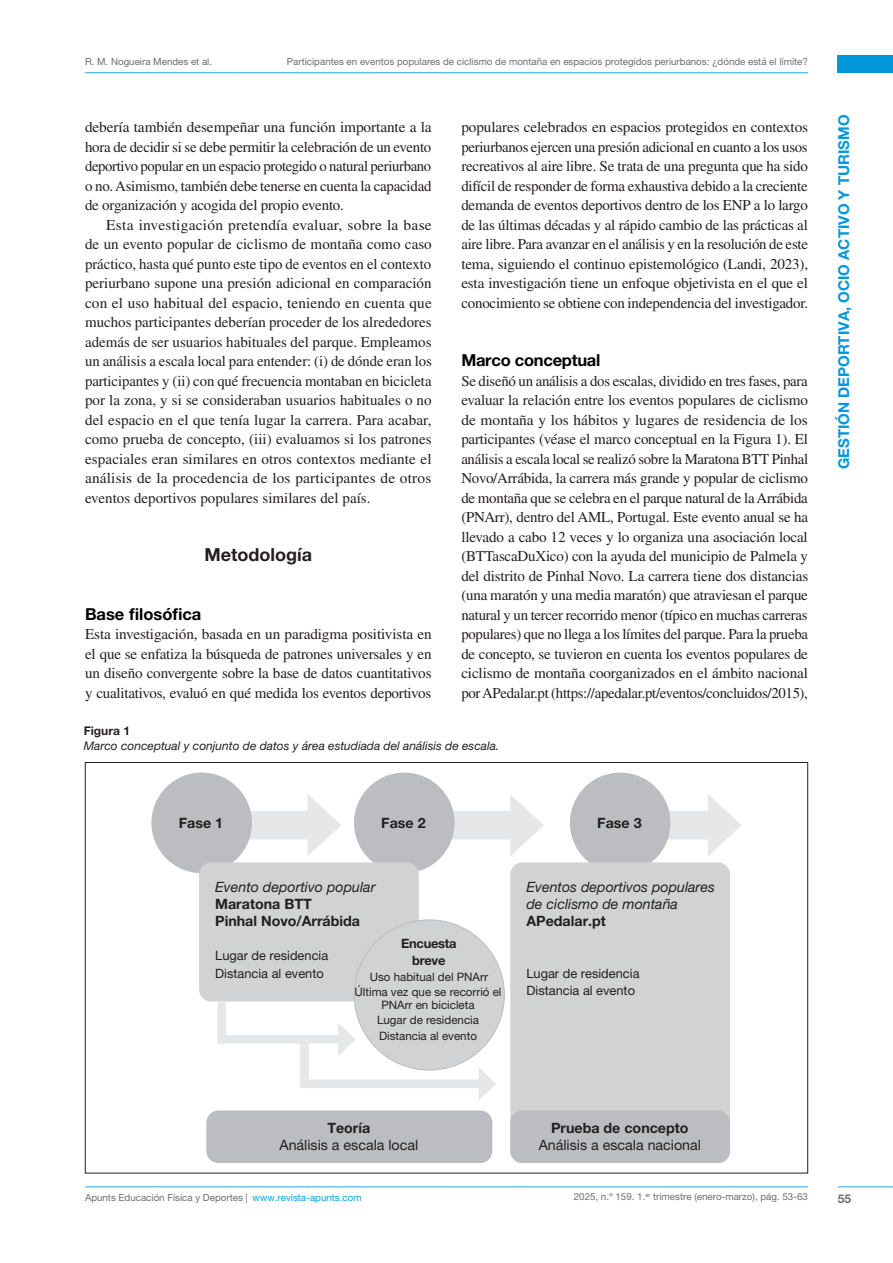
<style>
.page{position:relative;width:893px;height:1263px;background:#fff}
.page>*{position:absolute;margin:0;border:0;box-sizing:border-box;transform-origin:0 0}
.A-TITULO1{font:700 18px "Helvetica Neue LT Pro";color:#231f20}
.B-TITULO2{font:700 16.5px "Helvetica Neue LT Pro";letter-spacing:-.015em;color:#000}
.New_paragraph{font:15px/19.5px "Times LT Std";letter-spacing:-.015em;color:#231f20;text-align:justify}
.Paragraph{font:15px/19.5px "Times LT Std";letter-spacing:-.015em;color:#231f20;text-align:justify}
.t1{font:700 15px "Helvetica Neue LT Pro";color:#0097db}
.t2{font:700 14.25px/17.1px "Helvetica Neue LT Pro";color:#231f20}
.t3{font:14.25px/17.1px "Helvetica Neue LT Pro";color:#231f20;text-align:center}
.t4{font:italic 14.25px/17.1px "Helvetica Neue LT Pro";color:#231f20}
.t5{font:12.9px/17.1px "Helvetica Neue LT Pro";color:#231f20}
.t6{font:700 12.9px/17.1px "Helvetica Neue LT Pro";letter-spacing:-.02em;color:#231f20;text-align:center}
.F-TITULO-TABLA{font:italic 12px "Helvetica Neue LT Pro";color:#231f20}
.F-TITULO-TABLA-2{font:700 12px "Helvetica Neue LT Pro";color:#231f20}
.t7{font:700 12px "Helvetica Neue LT Pro";color:#6c6d70}
.t8{font:11.55px/15.5px "Helvetica Neue LT Pro";color:#231f20;text-align:center}
.t9{font:9.75px "Helvetica Neue LT Pro";color:#6c6d70}
.s1{font-weight:400;font-style:italic}
.s2{font-weight:700;font-style:normal}
.s3{font-weight:700}
.s4{color:#04a5e0}
</style>
<div class="page">
<hr style="left:85px;top:72px;width:723px;height:1px;background:#1fade3">
<div style="left:838px;top:56px;width:55px;height:17px;background:#0097db"></div>
<hr style="left:85px;top:1186px;width:723px;height:1px;background:#1fade3">
<hr style="left:838px;top:1186px;width:55px;height:1px;background:#1fade3">
<div style="left:221px;top:811px;width:99px;height:28px;background:#e6e7e9"></div>
<svg style="left:308px;top:795px;width:33px;height:61px"></svg>
<div style="left:151px;top:772px;width:101px;height:101px;background:#bcbdc0;border-radius:50%"></div>
<div style="left:423px;top:811px;width:100px;height:28px;background:#e6e7e9"></div>
<svg style="left:510px;top:794px;width:34px;height:62px"></svg>
<div style="left:354px;top:772px;width:101px;height:101px;background:#bcbdc0;border-radius:50%"></div>
<div style="left:621px;top:811px;width:99px;height:28px;background:#e6e7e9"></div>
<svg style="left:708px;top:794px;width:33px;height:62px"></svg>
<div style="left:570px;top:772px;width:100px;height:101px;background:#bcbdc0;border-radius:50%"></div>
<div style="left:199px;top:862px;width:220px;height:139px;background:#d1d2d4;border-radius:12px"></div>
<div style="left:354px;top:920px;width:150px;height:150px;background:#d1d2d4;border-radius:50%"></div>
<div style="left:510px;top:862px;width:220px;height:301px;background:#d1d2d4;border-radius:12px"></div>
<div style="left:206px;top:1110px;width:286px;height:53px;background:#bcbdc0;border-radius:12px"></div>
<div style="left:510px;top:1110px;width:220px;height:53px;background:#bcbdc0;border-radius:12px"></div>
<svg style="left:213px;top:993px;width:283px;height:107px"></svg>
<p class="t9" style="left:85px;top:55px;width:129px">R. M. Nogueira Mendes et al.</p>
<p class="t9" style="left:287px;top:56px;width:523px">Participantes en eventos populares de ciclismo de montaña en espacios protegidos periurbanos: ¿dónde está el límite?</p>
<p class="New_paragraph" style="left:85px;top:117px;width:348px">debería también desempeñar una función importante a la hora de decidir si se debe permitir la celebración de un evento deportivo popular en un espacio protegido o natural periurbano o no. Asimismo, también debe tenerse en cuenta la capacidad de organización y acogida del propio evento.</p>
<p class="New_paragraph" style="left:85px;top:215px;width:348px;text-indent:21px">Esta investigación pretendía evaluar, sobre la base de un evento popular de ciclismo de montaña como caso práctico, hasta qué punto este tipo de eventos en el contexto periurbano supone una presión adicional en comparación con el uso habitual del espacio, teniendo en cuenta que muchos participantes deberían proceder de los alrededores además de ser usuarios habituales del parque. Empleamos un análisis a escala local para entender: (i) de dónde eran los participantes y (ii) con qué frecuencia montaban en bicicleta por la zona, y si se consideraban usuarios habituales o no del espacio en el que tenía lugar la carrera. Para acabar, como prueba de concepto, (iii) evaluamos si los patrones espaciales eran similares en otros contextos mediante el análisis de la procedencia de los participantes de otros eventos deportivos populares similares del país.</p>
<p class="A-TITULO1" style="left:205px;top:543px;width:109px">Metodología</p>
<p class="B-TITULO2" style="left:85px;top:603px;width:118px">Base filosófica</p>
<p class="Paragraph" style="left:85px;top:624px;width:348px">Esta investigación, basada en un paradigma positivista en el que se enfatiza la búsqueda de patrones universales y en un diseño convergente sobre la base de datos cuantitativos y cualitativos, evaluó en qué medida los eventos deportivos</p>
<p class="Paragraph" style="left:461px;top:117px;width:348px">populares celebrados en espacios protegidos en contextos periurbanos ejercen una presión adicional en cuanto a los usos recreativos al aire libre. Se trata de una pregunta que ha sido difícil de responder de forma exhaustiva debido a la creciente demanda de eventos deportivos dentro de los ENP a lo largo de las últimas décadas y al rápido cambio de las prácticas al aire libre. Para avanzar en el análisis y en la resolución de este tema, siguiendo el continuo epistemológico (Landi, 2023), esta investigación tiene un enfoque objetivista en el que el conocimiento se obtiene con independencia del investigador.</p>
<p class="B-TITULO2" style="left:461px;top:350px;width:140px">Marco conceptual</p>
<p class="New_paragraph" style="left:461px;top:371px;width:348px">Se diseñó un análisis a dos escalas, dividido en tres fases, para evaluar la relación entre los eventos populares de ciclismo de montaña y los hábitos y lugares de residencia de los participantes (véase el marco conceptual en la Figura 1). El análisis a escala local se realizó sobre la Maratona BTT Pinhal Novo/Arrábida, la carrera más grande y popular de ciclismo de montaña que se celebra en el parque natural de la Arrábida (PNArr), dentro del AML, Portugal. Este evento anual se ha llevado a cabo 12 veces y lo organiza una asociación local (BTTascaDuXico) con la ayuda del municipio de Palmela y del distrito de Pinhal Novo. La carrera tiene dos distancias (una maratón y una media maratón) que atraviesan el parque natural y un tercer recorrido menor (típico en muchas carreras populares) que no llega a los límites del parque. Para la prueba de concepto, se tuvieron en cuenta los eventos populares de ciclismo de montaña coorganizados en el ámbito nacional por APedalar.pt (https://apedalar.pt/eventos/concluidos/2015),</p>
<p class="F-TITULO-TABLA-2" style="left:84px;top:723px;width:48px">Figura 1</p>
<p class="F-TITULO-TABLA" style="left:84px;top:738px;width:417px">Marco conceptual y conjunto de datos y área estudiada del análisis de escala.</p>
<p class="t2" style="left:179px;top:814px;width:46px">Fase 1</p>
<p class="t2" style="left:381px;top:814px;width:46px">Fase 2</p>
<p class="t2" style="left:597px;top:814px;width:46px">Fase 3</p>
<p class="t2" style="left:215px;top:878px;width:162px"><span class="s1">Evento deportivo popular<br></span>Maratona BTT<br>Pinhal Novo/Arrábida</p>
<p class="t5" style="left:215px;top:947px;width:115px">Lugar de residencia<br>Distancia al evento</p>
<p class="t6" style="left:401px;top:934px;width:57px">Encuesta breve</p>
<p class="t8" style="left:355px;top:968px;width:148px">Uso habitual del PNArr<br>Última vez que se recorrió el</p>
<p class="t8" style="left:377px;top:997px;width:104px">PNArr en bicicleta<br>Lugar de residencia<br>Distancia al evento</p>
<p class="t4" style="left:526px;top:878px;width:190px">Eventos deportivos populares de ciclismo de montaña<br><span class="s2">APedalar.pt</span></p>
<p class="t5" style="left:526px;top:964px;width:115px">Lugar de residencia<br>Distancia al evento</p>
<p class="t1" style="left:835px;top:469px;width:356px;rotate:-90deg">GESTIÓN DEPORTIVA, OCIO ACTIVO Y TURISMO</p>
<p class="t3" style="left:279px;top:1119px;width:140px"><span class="s3">Teoría<br></span>Análisis a escala local</p>
<p class="t3" style="left:539px;top:1119px;width:164px"><span class="s3">Prueba de concepto<br></span>Análisis a escala nacional</p>
<p class="t9" style="left:85px;top:1192px;width:278px">Apunts Educación Física y Deportes | <span class="s4">www.revista-apunts.com</span></p>
<p class="t9" style="left:574px;top:1191px;width:236px">2025, n.º 159. 1.<sup>er</sup> trimestre (enero-marzo), pág. 53-63</p>
<p class="t7" style="left:838px;top:1191px;width:15px">55</p>
</div>
